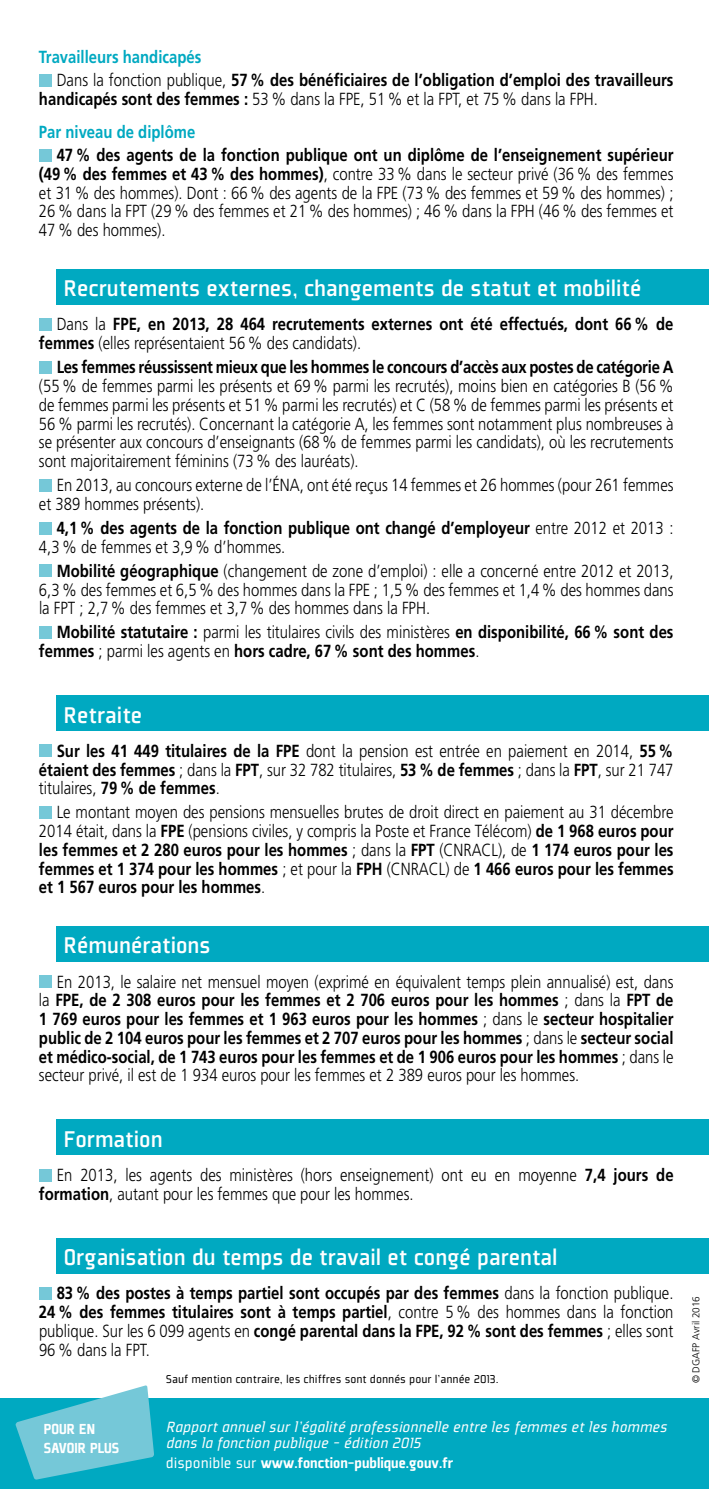
<style>
.page{position:relative;width:709px;height:1489px;background:#fff}
.page>*{position:absolute;margin:0;border:0;box-sizing:border-box;transform-origin:0 0}
.t1{font:500 25px "Plexes";color:#fff}
.t2{font:300 17.5px/18.8px "Frutiger";color:#000;text-align:justify;scale:.85 1}
.t3{font:700 17.5px/18.8px "Frutiger";color:#000;scale:.85 1}
.t4{font:italic 16.25px/16.2px "Plexes";color:#fff}
.t5{font:900 16.25px "Plexes";color:#fff}
.t6{font:900 16px/19.2px "Plexes";color:#fff}
.t7{font:12.5px "Plexes";color:#000}
.t8{font:300 10px "Frutiger";color:#000}
.s1{color:#00a9c1}
.s2{font-weight:300}
.s3{font-weight:700}
.s4{font-weight:700;color:#00a9c1}
.s5{font-weight:400}
</style>
<div class="page">
<div style="left:39px;top:74px;width:12px;height:12px;background:#75c8d8"></div>
<div style="left:39px;top:149px;width:12px;height:12px;background:#75c8d8"></div>
<div style="left:57px;top:269px;width:652px;height:35px;background:#00a9c1"></div>
<div style="left:39px;top:318px;width:12px;height:12px;background:#75c8d8"></div>
<div style="left:39px;top:361px;width:12px;height:12px;background:#75c8d8"></div>
<div style="left:39px;top:479px;width:12px;height:12px;background:#75c8d8"></div>
<div style="left:39px;top:522px;width:12px;height:12px;background:#75c8d8"></div>
<div style="left:39px;top:565px;width:12px;height:12px;background:#75c8d8"></div>
<div style="left:39px;top:626px;width:12px;height:12px;background:#75c8d8"></div>
<div style="left:57px;top:695px;width:652px;height:36px;background:#00a9c1"></div>
<div style="left:39px;top:744px;width:12px;height:12px;background:#75c8d8"></div>
<div style="left:39px;top:806px;width:12px;height:12px;background:#75c8d8"></div>
<div style="left:57px;top:926px;width:652px;height:35px;background:#00a9c1"></div>
<div style="left:39px;top:975px;width:12px;height:12px;background:#75c8d8"></div>
<div style="left:57px;top:1119px;width:652px;height:36px;background:#00a9c1"></div>
<div style="left:39px;top:1168px;width:12px;height:12px;background:#75c8d8"></div>
<div style="left:57px;top:1237px;width:652px;height:36px;background:#00a9c1"></div>
<div style="left:39px;top:1287px;width:12px;height:12px;background:#75c8d8"></div>
<div style="left:0;top:1397px;width:709px;height:91px;background:#00a9c1"></div>
<svg style="left:16px;top:1385px;width:138px;height:94px"></svg>
<p class="t3" style="left:57px;top:45px;width:727px;line-height:23.2px;text-indent:-18px"><span class="s1">Travailleurs handicapés<br></span><span class="s2">Dans la fonction publique,</span> 57 % des bénéficiaires de l’obligation d’emploi des travailleurs</p>
<p class="t2" style="left:39px;top:83px;width:659px;line-height:33px"><span class="s3">handicapés sont des femmes :</span> 53 % dans la FPE, 51 % et la FPT, et 75 % dans la FPH.<br><span class="s4">Par niveau de diplôme</span></p>
<p class="t2" style="left:39px;top:146px;width:748px;text-indent:18px"><span class="s3">47 % des agents de la fonction publique ont un diplôme de l’enseignement supérieur (49 % des femmes et 43 % des hommes)</span>, contre 33 % dans le secteur privé (36 % des femmes et 31 % des hommes). Dont : 66 % des agents de la FPE (73 % des femmes et 59 % des hommes) ; 26 % dans la FPT (29 % des femmes et 21 % des hommes) ; 46 % dans la FPH (46 % des femmes et 47 % des hommes).</p>
<h1 class="t1" style="left:64px;top:275px;width:579px">Recrutements externes, changements de statut et mobilité</h1>
<p class="t3" style="left:39px;top:315px;width:748px;text-indent:18px"><span class="s2">Dans la</span> FPE, en 2013, 28 464 recrutements externes ont été effectués, dont 66 % de femmes <span class="s2">(elles représentaient 56 % des candidats).</span></p>
<p class="t3" style="left:57px;top:358px;width:727px">Les femmes réussissent mieux que les hommes le concours d’accès aux postes de catégorie A</p>
<p class="t2" style="left:39px;top:377px;width:748px">(55 % de femmes parmi les présents et 69 % parmi les recrutés), moins bien en catégories B (56 % de femmes parmi les présents et 51 % parmi les recrutés) et C (58 % de femmes parmi les présents et 56 % parmi les recrutés). Concernant la catégorie A, les femmes sont notamment plus nombreuses à se présenter aux concours d’enseignants (68 % de femmes parmi les candidats), où les recrutements sont majoritairement féminins (73 % des lauréats).</p>
<p class="t2" style="left:39px;top:476px;width:748px;text-indent:18px">En 2013, au concours externe de l’ÉNA, ont été reçus 14 femmes et 26 hommes (pour 261 femmes et 389 hommes présents).</p>
<p class="t3" style="left:39px;top:518px;width:748px;text-indent:18px">4,1 % des agents de la fonction publique ont changé d’employeur <span class="s2">entre 2012 et 2013 :<br>4,3 % de femmes et 3,9 % d’hommes.</span></p>
<p class="t2" style="left:39px;top:561px;width:748px;text-indent:18px"><span class="s3">Mobilité géographique</span> (changement de zone d’emploi) : elle a concerné entre 2012 et 2013, 6,3 % des femmes et 6,5 % des hommes dans la FPE ; 1,5 % des femmes et 1,4 % des hommes dans la FPT ; 2,7 % des femmes et 3,7 % des hommes dans la FPH.</p>
<p class="t3" style="left:39px;top:623px;width:748px;text-indent:18px">Mobilité statutaire : <span class="s2">parmi les titulaires civils des ministères</span> en disponibilité, 66 % sont des femmes <span class="s2">; parmi les agents en</span> hors cadre, 67 % sont des hommes<span class="s2">.</span></p>
<h1 class="t1" style="left:64px;top:701px;width:80px">Retraite</h1>
<p class="t2" style="left:39px;top:741px;width:748px;text-indent:18px"><span class="s3">Sur les 41 449 titulaires de la FPE</span> dont la pension est entrée en paiement en 2014, <span class="s3">55 % étaient des femmes</span> ; dans la <span class="s3">FPT</span>, sur 32 782 titulaires, <span class="s3">53 % de femmes</span> ; dans la <span class="s3">FPT</span>, sur 21 747 titulaires, <span class="s3">79 % de femmes</span>.</p>
<p class="t2" style="left:39px;top:803px;width:748px;text-indent:18px">Le montant moyen des pensions mensuelles brutes de droit direct en paiement au 31 décembre 2014 était, dans la <span class="s3">FPE</span> (pensions civiles, y compris la Poste et France Télécom) <span class="s3">de 1 968 euros pour les femmes et 2 280 euros pour les hommes</span> ; dans la <span class="s3">FPT</span> (CNRACL), de <span class="s3">1 174 euros pour les femmes et 1 374 pour les hommes</span> ; et pour la <span class="s3">FPH</span> (CNRACL) de <span class="s3">1 466 euros pour les femmes et 1 567 euros pour les hommes</span>.</p>
<h1 class="t1" style="left:64px;top:932px;width:148px">Rémunérations</h1>
<p class="t3" style="left:39px;top:972px;width:748px;text-align:justify;text-indent:18px"><span class="s2">En 2013, le salaire net mensuel moyen (exprimé en équivalent temps plein annualisé) est, dans la</span> FPE, de 2 308 euros pour les femmes et 2 706 euros pour les hommes <span class="s2">; dans la</span> FPT de 1 769 euros pour les femmes et 1 963 euros pour les hommes <span class="s2">; dans le</span> secteur hospitalier public de 2 104 euros pour les femmes et 2 707 euros pour les hommes <span class="s2">; dans le</span> secteur social et médico-social, de 1 743 euros pour les femmes et de 1 906 euros pour les hommes <span class="s2">; dans le secteur privé, il est de 1 934 euros pour les femmes et 2 389 euros pour les hommes.</span></p>
<h1 class="t1" style="left:64px;top:1125px;width:100px">Formation</h1>
<p class="t2" style="left:39px;top:1165px;width:748px;text-indent:18px">En 2013, les agents des ministères (hors enseignement) ont eu en moyenne <span class="s3">7,4 jours de formation</span>, autant pour les femmes que pour les hommes.</p>
<h1 class="t1" style="left:64px;top:1244px;width:495px">Organisation du temps de travail et congé parental</h1>
<p class="t3" style="left:39px;top:1283px;width:748px;text-align:justify;text-indent:18px">83 % des postes à temps partiel sont occupés par des femmes <span class="s2">dans la fonction publique.<br></span>24 % des femmes titulaires sont à temps partiel<span class="s2">, contre 5 % des hommes dans la fonction publique. Sur les 6 099 agents en</span> congé parental dans la FPE, 92 % sont des femmes <span class="s2">; elles sont 96 % dans la FPT.</span></p>
<p class="t6" style="left:44px;top:1419px;width:76px">Pour en savoir plus</p>
<p class="t7" style="left:166px;top:1372px;width:334px">Sauf mention contraire, les chiffres sont donnés pour l’année 2013.</p>
<p class="t4" style="left:166px;top:1417px;width:502px">Rapport annuel sur l’égalité professionnelle entre les femmes et les hommes dans la fonction publique - édition 2015</p>
<p class="t5" style="left:166px;top:1453px;width:289px"><span class="s5">disponible sur</span> www.fonction-publique.gouv.fr</p>
<p class="t8" style="left:690px;top:1383px;width:89px;rotate:-90deg">© DGAFP Avril 2016</p>
</div>
